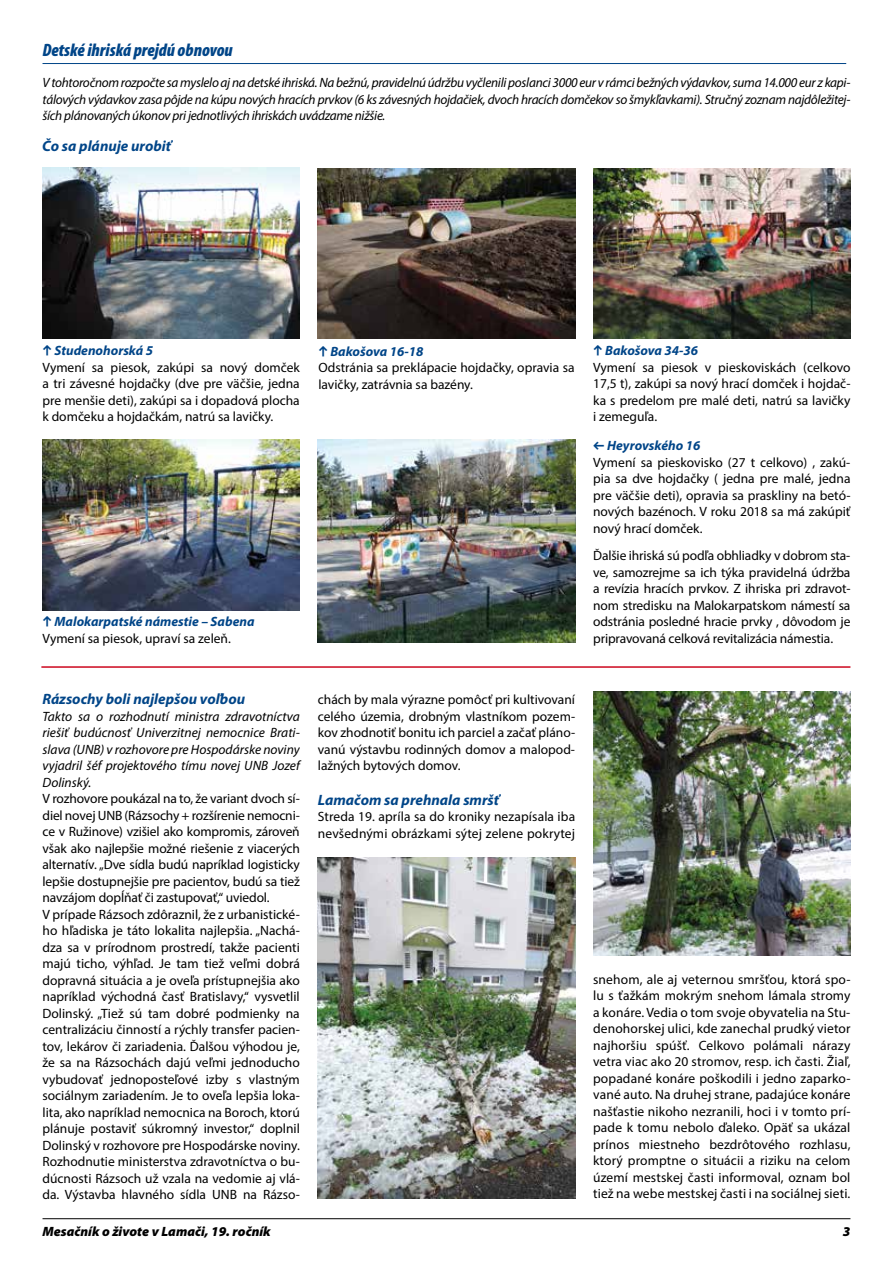
<style>
.page{position:relative;width:893px;height:1263px;background:#fff}
.page>*{position:absolute;margin:0;border:0;box-sizing:border-box;transform-origin:0 0}
.t1{font:italic 900 condensed 18px "Myriad Pro";color:#004588}
.t2{font:italic 700 15px "Myriad Pro";color:#004588}
.t3{font:13.5px/16.5px "Myriad Pro";color:#000}
.t4{font:italic 13.5px/16.5px "Myriad Pro";letter-spacing:-.01em;color:#000;text-align:justify}
.t5{font:italic 900 13.5px "Myriad Pro";color:#000}
.s1{font-family:"Moderat";font-weight:700;color:#004588}
.s2{font-weight:700;font-style:italic;color:#004588}
</style>
<div class="page">
<hr style="left:43px;top:1218px;width:807px;height:1px;background:#000">
<hr style="left:43px;top:63px;width:803px;height:1px;background:#004588">
<hr style="left:41px;top:666px;width:809px;height:2px;background:#cd071e">
<img style="left:318px;top:168px;width:257px;height:170px">
<img style="left:593px;top:168px;width:257px;height:170px">
<img style="left:318px;top:439px;width:257px;height:204px">
<img style="left:43px;top:439px;width:257px;height:171px">
<img style="left:43px;top:168px;width:257px;height:170px">
<img style="left:593px;top:691px;width:257px;height:264px">
<img style="left:318px;top:858px;width:257px;height:341px">
<h1 class="t1" style="left:43px;top:40px;width:192px">Detské ihriská prejdú obnovou</h1>
<p class="t4" style="left:43px;top:74px;width:809px">V tohtoročnom rozpočte sa myslelo aj na detské ihriská. Na bežnú, pravidelnú údržbu vyčlenili poslanci 3000 eur v rámci bežných výdavkov, suma 14.000 eur z kapi&shy;tálových výdavkov zasa pôjde na kúpu nových hracích prvkov (6 ks závesných hojdačiek, dvoch hracích domčekov so šmykľavkami). Stručný zoznam najdôležitej&shy;ších plánovaných úkonov pri jednotlivých ihriskách uvádzame nižšie.</p>
<p class="t2" style="left:42px;top:136px;width:131px">Čo sa plánuje urobiť</p>
<p class="t3" style="left:43px;top:342px;width:259px"><span class="s1">↑</span> <span class="s2">Studenohorská 5<br></span>Vymení sa piesok, zakúpi sa nový domček a tri závesné hojdačky (dve pre väčšie, jedna pre menšie deti), zakúpi sa i dopadová plocha k domčeku a hojdačkám, natrú sa lavičky.</p>
<p class="t3" style="left:43px;top:613px;width:214px"><span class="s1">↑</span> <span class="s2">Malokarpatské námestie – Sabena<br></span>Vymení sa piesok, upraví sa zeleň.</p>
<p class="t3" style="left:318px;top:343px;width:258px"><span class="s1">↑</span> <span class="s2">Bakošova 16-18<br></span>Odstránia sa preklápacie hojdačky, opravia sa lavičky, zatrávnia sa bazény.</p>
<p class="t3" style="left:593px;top:342px;width:259px"><span class="s1">↑</span> <span class="s2">Bakošova 34-36<br></span>Vymení sa piesok v pieskoviskách (celkovo<br>17,5 t), zakúpi sa nový hrací domček i hojdač&shy;ka s predelom pre malé deti, natrú sa lavičky i zemeguľa.</p>
<p class="t3" style="left:593px;top:437px;width:259px"><span class="s1">←</span> <span class="s2">Heyrovského 16<br></span>Vymení sa pieskovisko (27 t celkovo) , zakú&shy;pia sa dve hojdačky ( jedna pre malé, jedna pre väčšie deti), opravia sa praskliny na betó&shy;nových bazénoch. V roku 2018 sa má zakúpiť nový hrací domček.</p>
<p class="t3" style="left:593px;top:547px;width:259px;text-align:justify">Ďalšie ihriská sú podľa obhliadky v dobrom sta&shy;ve, samozrejme sa ich týka pravidelná údržba a revízia hracích prvkov. Z ihriska pri zdravot&shy;nom stredisku na Malokarpatskom námestí sa odstránia posledné hracie prvky , dôvodom je pripravovaná celková revitalizácia námestia.</p>
<p class="t2" style="left:43px;top:689px;width:204px">Rázsochy boli najlepšou voľbou</p>
<p class="t4" style="left:43px;top:708px;width:259px">Takto sa o rozhodnutí ministra zdravotníctva riešiť budúcnosť Univerzitnej nemocnice Brati&shy;slava (UNB) v rozhovore pre Hospodárske noviny vyjadril šéf projektového tímu novej UNB Jozef Dolinský.</p>
<p class="t3" style="left:43px;top:790px;width:259px">V rozhovore poukázal na to, že variant dvoch sí&shy;diel novej UNB (Rázsochy + rozšírenie nemocni&shy;ce v Ružinove) vzišiel ako kompromis, zároveň však ako najlepšie možné riešenie z viacerých alternatív. „Dve sídla budú napríklad logisticky lepšie dostupnejšie pre pacientov, budú sa tiež navzájom dopĺňať či zastupovať,“ uviedol.<br>V prípade Rázsoch zdôraznil, že z urbanistické&shy;ho hľadiska je táto lokalita najlepšia. „Nachá&shy;dza sa v prírodnom prostredí, takže pacienti majú ticho, výhľad. Je tam tiež veľmi dobrá dopravná situácia a je oveľa prístupnejšia ako napríklad východná časť Bratislavy,“ vysvetlil Dolinský. „Tiež sú tam dobré podmienky na centralizáciu činností a rýchly transfer pacien&shy;tov, lekárov či zariadenia. Ďalšou výhodou je, že sa na Rázsochách dajú veľmi jednoducho vybudovať jednoposteľové izby s vlastným sociálnym zariadením. Je to oveľa lepšia loka&shy;lita, ako napríklad nemocnica na Boroch, ktorú plánuje postaviť súkromný investor,“ doplnil Dolinský v rozhovore pre Hospodárske noviny.<br>Rozhodnutie ministerstva zdravotníctva o bu&shy;dúcnosti Rázsoch už vzala na vedomie aj vlá&shy;da. Výstavba hlavného sídla UNB na Rázso-</p>
<p class="t3" style="left:318px;top:691px;width:259px;text-align:justify">chách by mala výrazne pomôcť pri kultivovaní celého územia, drobným vlastníkom pozem&shy;kov zhodnotiť bonitu ich parciel a začať pláno&shy;vanú výstavbu rodinných domov a malopod&shy;lažných bytových domov.</p>
<p class="t2" style="left:318px;top:790px;width:183px">Lamačom sa prehnala smršť</p>
<p class="t3" style="left:318px;top:808px;width:259px">Streda 19. apríla sa do kroniky nezapísala iba nevšednými obrázkami sýtej zelene pokrytej</p>
<p class="t3" style="left:593px;top:971px;width:259px;text-align:justify">snehom, ale aj veternou smršťou, ktorá spo&shy;lu s ťažkám mokrým snehom lámala stromy a konáre. Vedia o tom svoje obyvatelia na Stu&shy;denohorskej ulici, kde zanechal prudký vietor najhoršiu spúšť. Celkovo polámali nárazy vetra viac ako 20 stromov, resp. ich časti. Žiaľ, popadané konáre poškodili i jedno zaparko&shy;vané auto. Na druhej strane, padajúce konáre našťastie nikoho nezranili, hoci i v tomto prí&shy;pade k tomu nebolo ďaleko. Opäť sa ukázal prínos miestneho bezdrôtového rozhlasu, ktorý promptne o situácii a riziku na celom území mestskej časti informoval, oznam bol tiež na webe mestskej časti i na sociálnej sieti.</p>
<p class="t5" style="left:43px;top:1223px;width:230px">Mesačník o živote v Lamači, 19. ročník</p>
<p class="t5" style="left:843px;top:1223px;width:9px">3</p>
</div>
